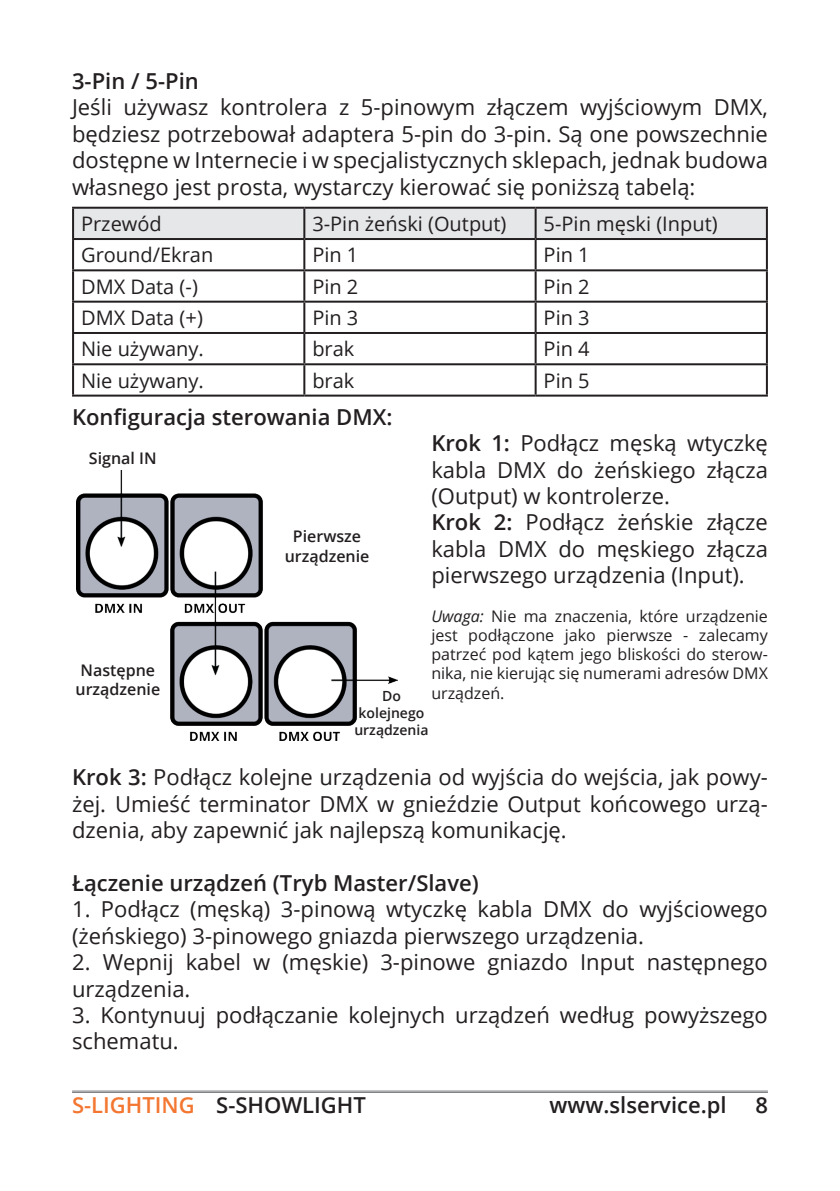
<style>
.page{position:relative;width:840px;height:1191px;background:#fff}
.page>*{position:absolute;margin:0;border:0;box-sizing:border-box;transform-origin:0 0}
.t1{font:22px/26.4px "Open Sans";color:#231f20}
.t2{font:600 22px "Open Sans";color:#231f20}
.t3{font:20px "Open Sans";color:#231f20}
.t4{font:16px/19.2px "Open Sans";color:#231f20;text-align:justify}
.t5{font:600 16px/19.2px "Open Sans";color:#231f20;text-align:center}
.t6{font:600 14px/16.8px "Open Sans";color:#231f20;text-align:center}
.s1{font-weight:600}
.s2{font-style:italic}
.s3{color:#f37631}
</style>
<div class="page">
<hr style="left:72px;top:1090px;width:695px;height:1px;background:#76787b">
<hr style="left:72px;top:1092px;width:695px;height:1px;background:#76787b">
<img style="left:76px;top:470px;width:321px;height:270px">
<div style="left:74px;top:209px;width:691px;height:29px;background:#e6e7e9"></div>
<hr style="left:72px;top:207px;width:232px;height:2px;background:#231f20">
<hr style="left:72px;top:209px;width:2px;height:29px;background:#231f20">
<hr style="left:304px;top:207px;width:231px;height:2px;background:#231f20">
<hr style="left:303px;top:209px;width:2px;height:29px;background:#231f20">
<hr style="left:535px;top:207px;width:232px;height:2px;background:#231f20">
<hr style="left:534px;top:209px;width:2px;height:29px;background:#231f20">
<hr style="left:765px;top:209px;width:2px;height:29px;background:#231f20">
<hr style="left:72px;top:238px;width:232px;height:2px;background:#231f20">
<hr style="left:72px;top:240px;width:2px;height:29px;background:#231f20">
<hr style="left:304px;top:238px;width:231px;height:2px;background:#231f20">
<hr style="left:303px;top:240px;width:2px;height:29px;background:#231f20">
<hr style="left:535px;top:238px;width:232px;height:2px;background:#231f20">
<hr style="left:534px;top:240px;width:2px;height:29px;background:#231f20">
<hr style="left:765px;top:240px;width:2px;height:29px;background:#231f20">
<hr style="left:72px;top:269px;width:232px;height:2px;background:#231f20">
<hr style="left:72px;top:271px;width:2px;height:30px;background:#231f20">
<hr style="left:304px;top:269px;width:231px;height:2px;background:#231f20">
<hr style="left:303px;top:271px;width:2px;height:30px;background:#231f20">
<hr style="left:535px;top:269px;width:232px;height:2px;background:#231f20">
<hr style="left:534px;top:271px;width:2px;height:30px;background:#231f20">
<hr style="left:765px;top:271px;width:2px;height:30px;background:#231f20">
<hr style="left:72px;top:301px;width:232px;height:2px;background:#231f20">
<hr style="left:72px;top:303px;width:2px;height:29px;background:#231f20">
<hr style="left:304px;top:301px;width:231px;height:2px;background:#231f20">
<hr style="left:303px;top:303px;width:2px;height:29px;background:#231f20">
<hr style="left:535px;top:301px;width:232px;height:2px;background:#231f20">
<hr style="left:534px;top:303px;width:2px;height:29px;background:#231f20">
<hr style="left:765px;top:303px;width:2px;height:29px;background:#231f20">
<hr style="left:72px;top:332px;width:232px;height:2px;background:#231f20">
<hr style="left:72px;top:334px;width:2px;height:29px;background:#231f20">
<hr style="left:304px;top:332px;width:231px;height:2px;background:#231f20">
<hr style="left:303px;top:334px;width:2px;height:29px;background:#231f20">
<hr style="left:535px;top:332px;width:232px;height:2px;background:#231f20">
<hr style="left:534px;top:334px;width:2px;height:29px;background:#231f20">
<hr style="left:765px;top:334px;width:2px;height:29px;background:#231f20">
<hr style="left:72px;top:363px;width:232px;height:2px;background:#231f20">
<hr style="left:72px;top:365px;width:2px;height:29px;background:#231f20">
<hr style="left:304px;top:363px;width:231px;height:2px;background:#231f20">
<hr style="left:303px;top:365px;width:2px;height:29px;background:#231f20">
<hr style="left:535px;top:363px;width:232px;height:2px;background:#231f20">
<hr style="left:534px;top:365px;width:2px;height:29px;background:#231f20">
<hr style="left:765px;top:365px;width:2px;height:29px;background:#231f20">
<hr style="left:72px;top:394px;width:232px;height:2px;background:#231f20">
<hr style="left:304px;top:394px;width:231px;height:2px;background:#231f20">
<hr style="left:535px;top:394px;width:232px;height:2px;background:#231f20">
<p class="t2" style="left:72px;top:66px;width:128px">3-Pin / 5-Pin</p>
<p class="t1" style="left:72px;top:93px;width:697px;text-align:justify">Jeśli używasz kontrolera z 5-pinowym złączem wyjściowym DMX, będziesz potrzebował adaptera 5-pin do 3-pin. Są one powszechnie dostępne w Internecie i w specjalistycznych sklepach, jednak budowa własnego jest prosta, wystarczy kierować się poniższą tabelą:</p>
<p class="t3" style="left:81px;top:210px;width:82px">Przewód</p>
<p class="t3" style="left:312px;top:210px;width:195px">3-Pin żeński (Output)</p>
<p class="t3" style="left:543px;top:210px;width:175px">5-Pin męski (Input)</p>
<p class="t3" style="left:81px;top:241px;width:134px">Ground/Ekran</p>
<p class="t3" style="left:312px;top:241px;width:48px">Pin 1</p>
<p class="t3" style="left:543px;top:241px;width:48px">Pin 1</p>
<p class="t3" style="left:81px;top:273px;width:118px">DMX Data (-)</p>
<p class="t3" style="left:312px;top:273px;width:48px">Pin 2</p>
<p class="t3" style="left:543px;top:273px;width:48px">Pin 2</p>
<p class="t3" style="left:81px;top:304px;width:123px">DMX Data (+)</p>
<p class="t3" style="left:312px;top:304px;width:48px">Pin 3</p>
<p class="t3" style="left:543px;top:304px;width:48px">Pin 3</p>
<p class="t3" style="left:81px;top:335px;width:124px">Nie używany.</p>
<p class="t3" style="left:312px;top:335px;width:44px">brak</p>
<p class="t3" style="left:543px;top:335px;width:48px">Pin 4</p>
<p class="t3" style="left:81px;top:366px;width:124px">Nie używany.</p>
<p class="t3" style="left:312px;top:366px;width:44px">brak</p>
<p class="t3" style="left:543px;top:366px;width:48px">Pin 5</p>
<p class="t2" style="left:72px;top:402px;width:322px">Konfiguracja sterowania DMX:</p>
<p class="t5" style="left:89px;top:448px;width:69px">Signal IN</p>
<p class="t5" style="left:75px;top:660px;width:86px">Następne urządzenie</p>
<p class="t1" style="left:431px;top:429px;width:338px"><span class="s1">Krok 1:</span> Podłącz męską wtyczkę kabla DMX do żeńskiego złącza (Output) w kontrolerze.<br><span class="s1">Krok 2:</span> Podłącz żeńskie złącze kabla DMX do męskiego złącza pierwszego urządzenia (Input).</p>
<p class="t4" style="left:431px;top:606px;width:338px"><span class="s2">Uwaga:</span> Nie ma znaczenia, które urządzenie jest podłączone jako pierwsze - zalecamy patrzeć pod kątem jego bliskości do sterow&shy;nika, nie kierując się numerami adresów DMX urządzeń.</p>
<p class="t5" style="left:284px;top:526px;width:86px">Pierwsze urządzenie</p>
<p class="t6" style="left:354px;top:687px;width:76px">Do kolejnego urządzenia</p>
<p class="t1" style="left:72px;top:763px;width:697px;text-align:justify"><span class="s1">Krok 3:</span> Podłącz kolejne urządzenia od wyjścia do wejścia, jak powy&shy;żej. Umieść terminator DMX w gnieździe Output końcowego urzą&shy;dzenia, aby zapewnić jak najlepszą komunikację.</p>
<p class="t2" style="left:72px;top:867px;width:408px">Łączenie urządzeń (Tryb Master/Slave)</p>
<p class="t1" style="left:72px;top:895px;width:697px">1. Podłącz (męską) 3-pinową wtyczkę kabla DMX do wyjściowego (żeńskiego) 3-pinowego gniazda pierwszego urządzenia.</p>
<p class="t1" style="left:72px;top:948px;width:697px">2. Wepnij kabel w (męskie) 3-pinowe gniazdo Input następnego urządzenia.</p>
<p class="t1" style="left:72px;top:1001px;width:697px">3. Kontynuuj podłączanie kolejnych urządzeń według powyższego schematu.</p>
<p class="t2" style="left:72px;top:1089px;width:295px"><span class="s3">S-LIGHTING</span> S-SHOWLIGHT</p>
<p class="t2" style="left:549px;top:1089px;width:179px">www.slservice.pl</p>
<p class="t2" style="left:755px;top:1089px;width:14px">8</p>
</div>
